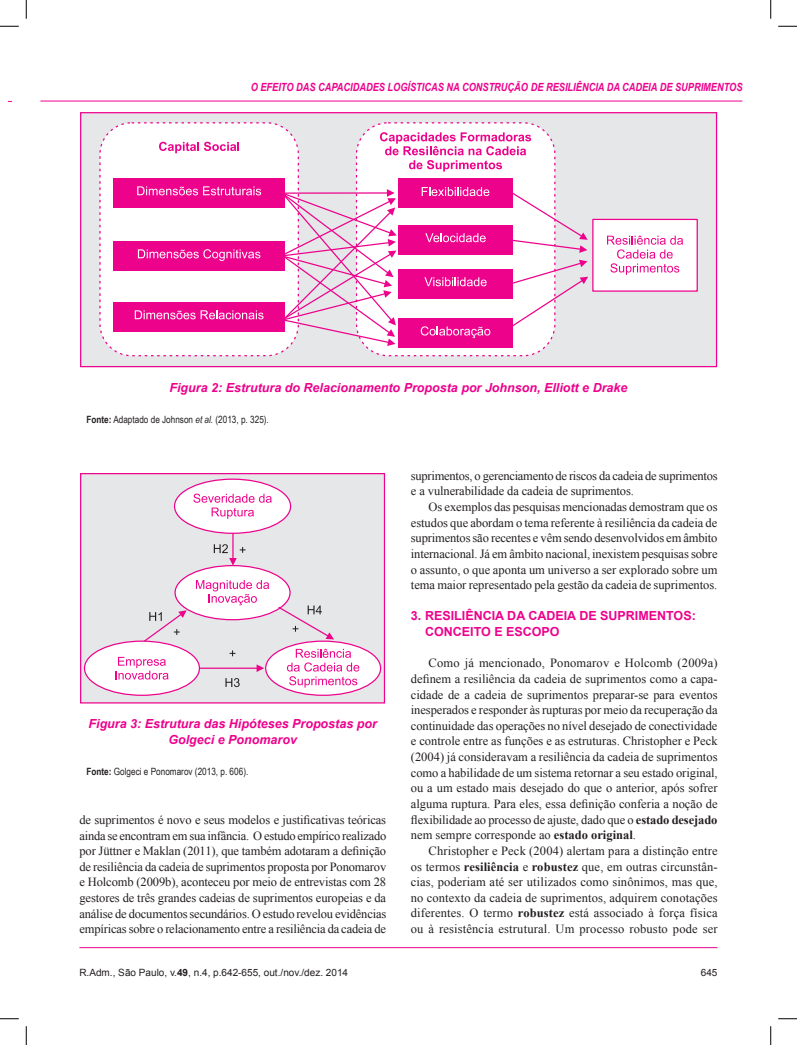
<style>
.page{position:relative;width:797px;height:1045px;background:#fff}
.page>*{position:absolute;margin:0;border:0;box-sizing:border-box;transform-origin:0 0}
.t1{font:12.5px/15.6px "Times New Roman";letter-spacing:-.01em;color:#231f20;text-align:justify}
.t2{font:italic 700 12.5px/15.6px "Arial";color:#ed028c;text-align:center}
.t3{font:700 12.5px/15.6px "Arial";color:#ed028c}
.t4{font:italic 700 11.25px "Arial Narrow";color:#ed028c}
.t5{font:10px "Arial Narrow";color:#231f20}
.t6{font:10px "Arial";color:#231f20}
.s1{font-weight:700}
.s2{font-style:italic}
</style>
<div class="page">
<hr style="left:79px;top:947px;width:638px;height:1px;background:#ed028c">
<hr style="left:40px;top:101px;width:702px;height:1px;background:#ed028c">
<div style="left:81px;top:113px;width:635px;height:253px;background:#e6e7e9"></div>
<div style="left:80px;top:112px;width:637px;height:255px;border:1px solid #ed028c"></div>
<div style="left:100px;top:123px;width:198px;height:233px;background:#fff;border-radius:32px"></div>
<div style="left:99px;top:122px;width:200px;height:234px;border:1px dashed #ed028c;border-radius:32px"></div>
<div style="left:113px;top:178px;width:172px;height:29px;background:#ed028c"></div>
<div style="left:113px;top:241px;width:172px;height:29px;background:#ed028c"></div>
<div style="left:113px;top:302px;width:172px;height:29px;background:#ed028c"></div>
<div style="left:356px;top:123px;width:199px;height:233px;background:#fff;border-radius:32px"></div>
<div style="left:398px;top:179px;width:115px;height:29px;background:#ed028c"></div>
<div style="left:398px;top:225px;width:115px;height:29px;background:#ed028c"></div>
<div style="left:398px;top:269px;width:115px;height:29px;background:#ed028c"></div>
<div style="left:398px;top:318px;width:115px;height:29px;background:#ed028c"></div>
<svg style="left:137px;top:186px;width:124px;height:9px"></svg>
<svg style="left:138px;top:249px;width:122px;height:12px"></svg>
<svg style="left:135px;top:310px;width:128px;height:9px"></svg>
<svg style="left:421px;top:187px;width:68px;height:9px"></svg>
<svg style="left:425px;top:233px;width:61px;height:9px"></svg>
<svg style="left:424px;top:277px;width:62px;height:9px"></svg>
<svg style="left:421px;top:326px;width:69px;height:12px"></svg>
<div style="left:592px;top:219px;width:106px;height:73px;background:#fff;border:1px solid #ed028c"></div>
<svg style="left:159px;top:142px;width:80px;height:11px"></svg>
<svg style="left:380px;top:132px;width:151px;height:40px"></svg>
<svg style="left:607px;top:236px;width:76px;height:39px"></svg>
<svg style="left:276px;top:189px;width:121px;height:157px"></svg>
<svg style="left:507px;top:260px;width:81px;height:70px"></svg>
<svg style="left:513px;top:188px;width:74px;height:65px"></svg>
<div style="left:81px;top:473px;width:303px;height:230px;background:#e6e7e9"></div>
<div style="left:80px;top:473px;width:305px;height:230px;border:1px solid #ed028c"></div>
<div style="left:175px;top:565px;width:115px;height:55px;background:#fff;border-radius:50%"></div>
<div style="left:174px;top:565px;width:117px;height:55px;border:1px solid #ed028c;border-radius:50%"></div>
<svg style="left:225px;top:678px;width:15px;height:9px"></svg>
<svg style="left:230px;top:650px;width:5px;height:6px"></svg>
<svg style="left:196px;top:580px;width:73px;height:25px"></svg>
<svg style="left:277px;top:605px;width:57px;height:34px"></svg>
<svg style="left:145px;top:610px;width:42px;height:38px"></svg>
<svg style="left:214px;top:533px;width:31px;height:32px"></svg>
<hr style="left:192px;top:667px;width:65px;height:2px;background:#ed028c">
<svg style="left:256px;top:664px;width:8px;height:8px"></svg>
<div style="left:174px;top:479px;width:116px;height:54px;background:#fff;border-radius:50%"></div>
<div style="left:174px;top:478px;width:117px;height:56px;border:1px solid #ed028c;border-radius:50%"></div>
<svg style="left:193px;top:493px;width:79px;height:26px"></svg>
<div style="left:84px;top:641px;width:115px;height:54px;background:#fff;border-radius:50%"></div>
<div style="left:84px;top:640px;width:116px;height:56px;border:1px solid #ed028c;border-radius:50%"></div>
<div style="left:266px;top:641px;width:114px;height:54px;background:#fff;border-radius:50%"></div>
<div style="left:265px;top:640px;width:116px;height:56px;border:1px solid #ed028c;border-radius:50%"></div>
<svg style="left:115px;top:657px;width:53px;height:22px"></svg>
<svg style="left:287px;top:649px;width:72px;height:38px"></svg>
<svg style="left:0;top:25px;width:19px;height:2px"></svg>
<svg style="left:778px;top:25px;width:19px;height:2px"></svg>
<svg style="left:0;top:1018px;width:19px;height:1px"></svg>
<svg style="left:778px;top:1018px;width:19px;height:1px"></svg>
<svg style="left:25px;top:0;width:2px;height:19px"></svg>
<svg style="left:25px;top:1026px;width:2px;height:19px"></svg>
<svg style="left:770px;top:0;width:1px;height:19px"></svg>
<svg style="left:770px;top:1026px;width:1px;height:19px"></svg>
<p class="t4" style="left:251px;top:79px;width:493px">O EFEITO DAS CAPACIDADES LOGÍSTICAS NA CONSTRUÇÃO DE RESILIÊNCIA DA CADEIA DE SUPRIMENTOS</p>
<p class="t2" style="left:169px;top:380px;width:459px">Figura 2: Estrutura do Relacionamento Proposta por Johnson, Elliott e Drake</p>
<p class="t5" style="left:86px;top:412px;width:184px"><span class="s1">Fonte:</span> Adaptado de Johnson <span class="s2">et al.</span> (2013, p. 325).</p>
<p class="t2" style="left:89px;top:716px;width:290px">Figura 3: Estrutura das Hipóteses Propostas por<br>Golgeci e Ponomarov</p>
<p class="t5" style="left:86px;top:764px;width:163px"><span class="s1">Fonte:</span> Golgeci e Ponomarov (2013, p. 606).</p>
<p class="t1" style="left:79px;top:811px;width:308px">de suprimentos é novo e seus modelos e justificativas teóricas ainda se encontram em sua infância. O estudo empírico realizado por Jüttner e Maklan (2011), que também adotaram a definição de resiliência da cadeia de suprimentos proposta por Ponomarov e Holcomb (2009b), aconteceu por meio de entrevistas com 28 gestores de três grandes cadeias de suprimentos europeias e da análise de documentos secundários. O estudo revelou evidências empíricas sobre o relacionamento entre a resiliência da cadeia de</p>
<p class="t1" style="left:411px;top:467px;width:308px">suprimentos, o gerenciamento de riscos da cadeia de suprimentos e a vulnerabilidade da cadeia de suprimentos.</p>
<p class="t1" style="left:411px;top:499px;width:308px;text-indent:18px">Os exemplos das pesquisas mencionadas demostram que os estudos que abordam o tema referente à resiliência da cadeia de suprimentos são recentes e vêm sendo desenvolvidos em âmbito internacional. Já em âmbito nacional, inexistem pesquisas sobre o assunto, o que aponta um universo a ser explorado sobre um tema maior representado pela gestão da cadeia de suprimentos.</p>
<p class="t3" style="left:425px;top:608px;width:272px;text-indent:-14px">3. RESILIÊNCIA DA CADEIA DE SUPRIMENTOS:<br>CONCEITO E ESCOPO</p>
<p class="t1" style="left:411px;top:655px;width:308px;text-indent:18px">Como já mencionado, Ponomarov e Holcomb (2009a) definem a resiliência da cadeia de suprimentos como a capa&shy;cidade de a cadeia de suprimentos preparar-se para eventos inesperados e responder às rupturas por meio da recuperação da continuidade das operações no nível desejado de conectividade e controle entre as funções e as estruturas. Christopher e Peck (2004) já consideravam a resiliência da cadeia de suprimentos como a habilidade de um sistema retornar a seu estado original, ou a um estado mais desejado do que o anterior, após sofrer alguma ruptura. Para eles, essa definição conferia a noção de flexibilidade ao processo de ajuste, dado que o <span class="s1">estado desejado </span>nem sempre corresponde ao <span class="s1">estado original</span>.</p>
<p class="t1" style="left:411px;top:842px;width:308px;text-indent:18px">Christopher e Peck (2004) alertam para a distinção entre os termos <span class="s1">resiliência</span> e <span class="s1">robustez</span> que, em outras circunstân&shy;cias, poderiam até ser utilizados como sinônimos, mas que, no contexto da cadeia de suprimentos, adquirem conotações diferentes. O termo <span class="s1">robustez</span> está associado à força física ou à resistência estrutural. Um processo robusto pode ser</p>
<p class="t6" style="left:79px;top:967px;width:270px">R.Adm., São Paulo, v.<span class="s1">49</span>, n.4, p.642-655, out./nov./dez. 2014</p>
<p class="t6" style="left:701px;top:967px;width:18px">645</p>
</div>
